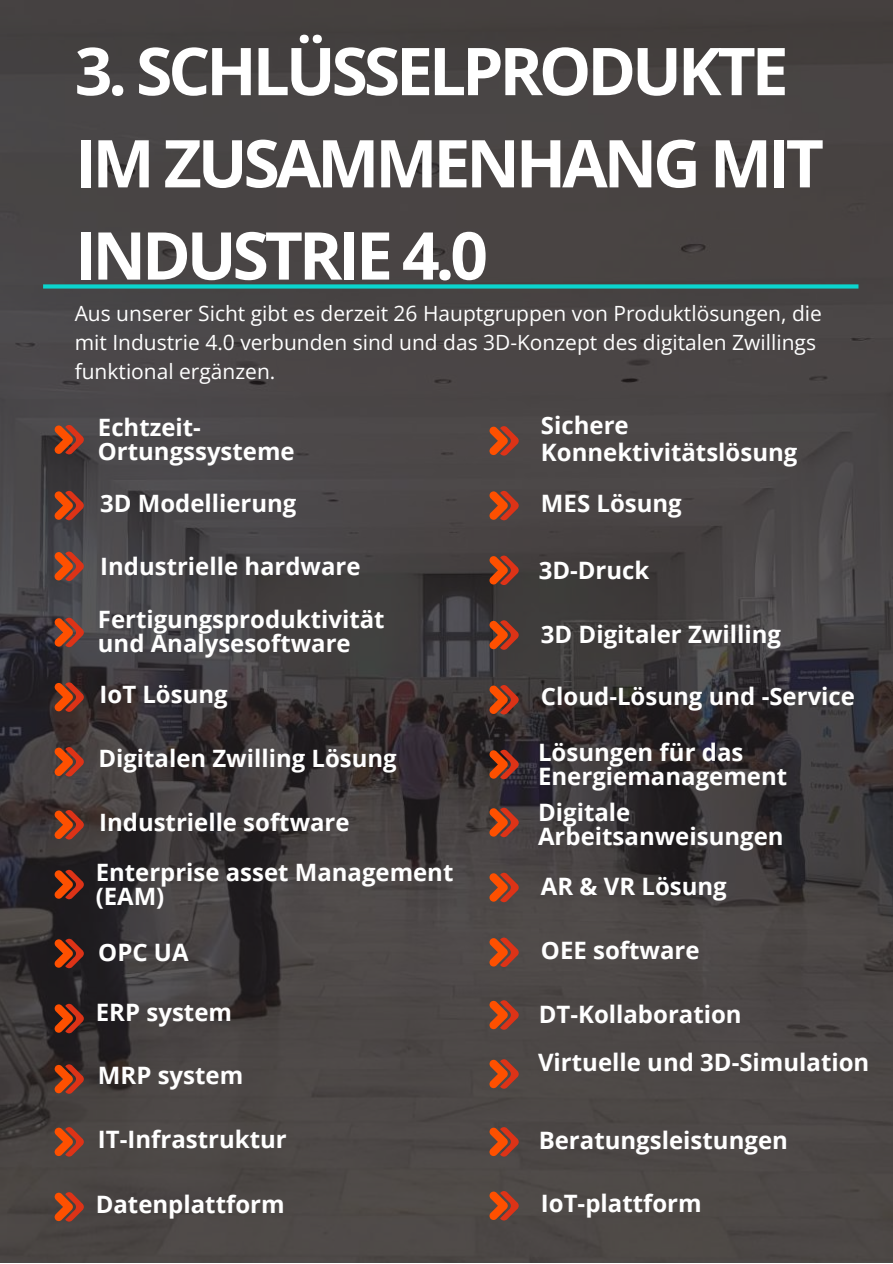
<style>
.page{position:relative;width:893px;height:1264px;background:#fff}
.page>*{position:absolute;margin:0;border:0;box-sizing:border-box;transform-origin:0 0}
.t1{font:700 66px/92.1px "Open Sans";letter-spacing:-.06em;color:#fff}
.t2{font:700 24px/23.5px "Open Sans";color:#fff}
.t3{font:21px/29.2px "Open Sans";color:#fff}
</style>
<div class="page">
<img style="left:0;top:0;width:892px;height:1262px">
<svg style="left:55px;top:424px;width:29px;height:31px"></svg>
<svg style="left:55px;top:490px;width:29px;height:31px"></svg>
<svg style="left:55px;top:551px;width:29px;height:30px"></svg>
<svg style="left:55px;top:617px;width:29px;height:30px"></svg>
<svg style="left:55px;top:682px;width:29px;height:30px"></svg>
<svg style="left:55px;top:746px;width:29px;height:31px"></svg>
<svg style="left:55px;top:809px;width:29px;height:31px"></svg>
<svg style="left:55px;top:869px;width:29px;height:30px"></svg>
<svg style="left:55px;top:938px;width:29px;height:30px"></svg>
<svg style="left:55px;top:1003px;width:29px;height:30px"></svg>
<svg style="left:55px;top:1063px;width:29px;height:31px"></svg>
<svg style="left:55px;top:1126px;width:29px;height:30px"></svg>
<svg style="left:55px;top:1191px;width:29px;height:30px"></svg>
<svg style="left:489px;top:425px;width:29px;height:31px"></svg>
<svg style="left:489px;top:490px;width:29px;height:31px"></svg>
<svg style="left:489px;top:555px;width:29px;height:30px"></svg>
<svg style="left:489px;top:620px;width:29px;height:30px"></svg>
<svg style="left:489px;top:684px;width:29px;height:31px"></svg>
<svg style="left:489px;top:749px;width:29px;height:30px"></svg>
<svg style="left:489px;top:807px;width:29px;height:30px"></svg>
<svg style="left:489px;top:872px;width:29px;height:30px"></svg>
<svg style="left:489px;top:937px;width:29px;height:30px"></svg>
<svg style="left:489px;top:999px;width:29px;height:31px"></svg>
<svg style="left:489px;top:1058px;width:29px;height:31px"></svg>
<svg style="left:489px;top:1126px;width:29px;height:30px"></svg>
<svg style="left:489px;top:1190px;width:29px;height:30px"></svg>
<svg style="left:43px;top:284px;width:815px;height:4px"></svg>
<h1 class="t1" style="left:75px;top:23px;width:750px">3. SCHLÜSSELPRODUKTE<br>IM ZUSAMMENHANG MIT<br>INDUSTRIE 4.0</h1>
<p class="t3" style="left:75px;top:298px;width:748px">Aus unserer Sicht gibt es derzeit 26 Hauptgruppen von Produktlösungen, die mit Industrie 4.0 verbunden sind und das 3D-Konzept des digitalen Zwillings funktional ergänzen.</p>
<p class="t2" style="left:98px;top:415px;width:198px">Echtzeit-<br>Ortungssysteme</p>
<p class="t2" style="left:100px;top:491px;width:198px">3D Modellierung</p>
<p class="t2" style="left:100px;top:553px;width:262px">Industrielle hardware</p>
<p class="t2" style="left:98px;top:607px;width:288px">Fertigungsproduktivität und Analysesoftware</p>
<p class="t2" style="left:541px;top:411px;width:258px;line-height:27px">Sichere<br>Konnektivitätslösung</p>
<p class="t2" style="left:541px;top:491px;width:142px">MES Lösung</p>
<p class="t2" style="left:538px;top:557px;width:112px">3D-Druck</p>
<p class="t2" style="left:541px;top:621px;width:242px">3D Digitaler Zwilling</p>
<p class="t2" style="left:541px;top:684px;width:315px">Cloud-Lösung und -Service</p>
<p class="t2" style="left:538px;top:740px;width:251px">Lösungen für das<br>Energiemanagement</p>
<p class="t2" style="left:538px;top:800px;width:247px">Digitale<br>Arbeitsanweisungen</p>
<p class="t2" style="left:541px;top:873px;width:187px">AR &amp; VR Lösung</p>
<p class="t2" style="left:541px;top:937px;width:160px">OEE software</p>
<p class="t2" style="left:100px;top:681px;width:129px">IoT Lösung</p>
<p class="t2" style="left:98px;top:745px;width:300px">Digitalen Zwilling Lösung</p>
<p class="t2" style="left:96px;top:796px;width:359px;line-height:50.6px">Industrielle software<br>Enterprise asset Management</p>
<p class="t2" style="left:96px;top:883px;width:70px">(EAM)</p>
<p class="t2" style="left:98px;top:939px;width:92px">OPC UA</p>
<p class="t2" style="left:96px;top:1000px;width:138px">ERP system</p>
<p class="t2" style="left:98px;top:1062px;width:147px">MRP system</p>
<p class="t2" style="left:98px;top:1126px;width:190px">IT-Infrastruktur</p>
<p class="t2" style="left:96px;top:1191px;width:190px">Datenplattform</p>
<p class="t2" style="left:538px;top:990px;width:333px;line-height:48px">DT-Kollaboration<br>Virtuelle und 3D-Simulation</p>
<p class="t2" style="left:538px;top:1127px;width:251px">Beratungsleistungen</p>
<p class="t2" style="left:541px;top:1190px;width:162px">IoT-plattform</p>
</div>
